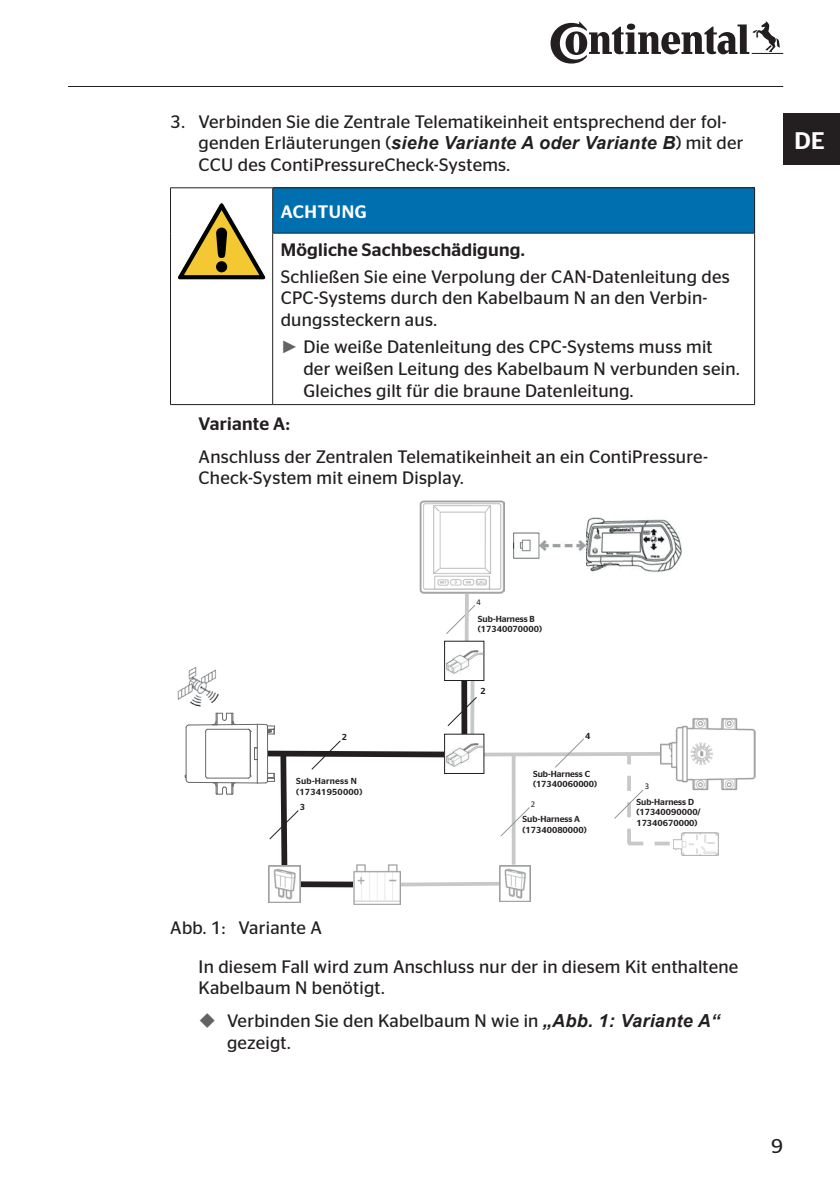
<style>
.page{position:relative;width:840px;height:1191px;background:#fff}
.page>*{position:absolute;margin:0;border:0;box-sizing:border-box;transform-origin:0 0}
.t1{font:500 24px "Continental Stag Sans";color:#fff}
.t2{font:20px "Continental Stag Sans";color:#231f20}
.WH_Folgen{font:18px/21.6px "Continental Stag Sans";letter-spacing:.015em;color:#231f20}
.Fließtext{font:18px/21.6px "Continental Stag Sans";letter-spacing:.015em;color:#231f20}
.WH_Quelle{font:500 18px "Continental Stag Sans";letter-spacing:.015em;color:#231f20}
.Fließtext_Fett{font:500 18px "Continental Stag Sans";letter-spacing:.015em;color:#231f20}
.WH_Hinweis{font:500 18px "Continental Stag Sans";letter-spacing:.035em;color:#fff}
.t3{font:500 8.8px/10.2px "Continental Stag Sans";letter-spacing:.005em;color:#231f20}
.t4{font:8.8px "Calibri";color:#231f20}
.s1{font-family:"Arial";font-weight:700;font-style:italic}
.s2{font-family:"Arial";color:#636366}
</style>
<div class="page">
<hr style="left:68px;top:86px;width:714px;height:1px;background:#231f20">
<svg style="left:550px;top:21px;width:232px;height:43px"></svg>
<div style="left:782px;top:113px;width:57px;height:51px;background:#231f20"></div>
<div style="left:272px;top:188px;width:482px;height:45px;background:#006faf"></div>
<hr style="left:170px;top:187px;width:102px;height:1px;background:#231f20">
<hr style="left:170px;top:188px;width:1px;height:45px;background:#231f20">
<hr style="left:170px;top:233px;width:1px;height:171px;background:#231f20">
<hr style="left:170px;top:404px;width:102px;height:1px;background:#231f20">
<hr style="left:272px;top:233px;width:1px;height:171px;background:#231f20">
<hr style="left:753px;top:233px;width:1px;height:171px;background:#231f20">
<hr style="left:272px;top:404px;width:482px;height:1px;background:#231f20">
<hr style="left:272px;top:187px;width:482px;height:1px;background:#231f20">
<hr style="left:272px;top:188px;width:1px;height:45px;background:#231f20">
<hr style="left:753px;top:188px;width:1px;height:45px;background:#231f20">
<hr style="left:272px;top:233px;width:482px;height:1px;background:#231f20">
<svg style="left:178px;top:202px;width:88px;height:78px"></svg>
<svg style="left:470px;top:681px;width:4px;height:15px"></svg>
<svg style="left:400px;top:880px;width:99px;height:8px"></svg>
<div style="left:300px;top:881px;width:54px;height:6px;background:#231f20"></div>
<img style="left:354px;top:872px;width:46px;height:32px">
<img style="left:499px;top:872px;width:31px;height:30px">
<img style="left:681px;top:832px;width:37px;height:23px">
<img style="left:681px;top:718px;width:74px;height:73px">
<svg style="left:446px;top:604px;width:29px;height:30px"></svg>
<img style="left:268px;top:872px;width:32px;height:30px">
<div style="left:461px;top:680px;width:6px;height:63px;background:#231f20"></div>
<svg style="left:464px;top:593px;width:4px;height:48px"></svg>
<img style="left:585px;top:517px;width:97px;height:55px">
<img style="left:513px;top:532px;width:72px;height:27px">
<div style="left:444px;top:641px;width:40px;height:40px;border:1px solid #231f20"></div>
<img style="left:446px;top:650px;width:36px;height:23px">
<img style="left:419px;top:500px;width:85px;height:93px">
<img style="left:177px;top:667px;width:42px;height:40px">
<div style="left:216px;top:705px;width:10px;height:8px;background:#fff"></div>
<hr style="left:189px;top:782px;width:68px;height:1px;background:#66696a">
<hr style="left:189px;top:724px;width:68px;height:1px;background:#66696a">
<hr style="left:186px;top:728px;width:1px;height:51px;background:#66696a">
<svg style="left:185px;top:775px;width:4px;height:8px"></svg>
<hr style="left:208px;top:777px;width:40px;height:1px;background:#66696a">
<hr style="left:208px;top:729px;width:40px;height:1px;background:#66696a">
<hr style="left:205px;top:731px;width:1px;height:45px;background:#66696a">
<svg style="left:248px;top:696px;width:433px;height:176px"></svg>
<svg style="left:205px;top:775px;width:31px;height:20px"></svg>
<svg style="left:205px;top:713px;width:31px;height:18px"></svg>
<p class="WH_Folgen" style="left:198px;top:111px;width:546px;text-indent:-28px">3. Verbinden Sie die Zentrale Telematikeinheit entsprechend der fol&shy;genden Erläuterungen (<span class="s1">siehe Variante A oder Variante B</span>) mit der<br>CCU des ContiPressureCheck-Systems.</p>
<p class="WH_Hinweis" style="left:281px;top:201px;width:87px">ACHTUNG</p>
<p class="WH_Quelle" style="left:280px;top:239px;width:245px">Mögliche Sachbeschädigung.</p>
<p class="WH_Folgen" style="left:280px;top:266px;width:450px">Schließen Sie eine Verpolung der CAN-Datenleitung des<br>CPC-Systems durch den Kabelbaum N an den Verbin&shy;dungssteckern aus.</p>
<p class="WH_Folgen" style="left:303px;top:336px;width:437px;text-indent:-23px"><span class="s2">►</span> Die weiße Datenleitung des CPC-Systems muss mit der weißen Leitung des Kabelbaum N verbunden sein.<br>Gleiches gilt für die braune Datenleitung.</p>
<p class="Fließtext_Fett" style="left:198px;top:413px;width:93px">Variante A:</p>
<p class="Fließtext" style="left:198px;top:445px;width:510px">Anschluss der Zentralen Telematikeinheit an ein ContiPressure-<br>Check-System mit einem Display.</p>
<h1 class="t1" style="left:794px;top:126px;width:32px">DE</h1>
<p class="t4" style="left:476px;top:596px;width:6px">4</p>
<p class="t3" style="left:477px;top:613px;width:66px">Sub-Harness B (17340070000)</p>
<p class="t3" style="left:480px;top:685px;width:7px">2</p>
<p class="t3" style="left:342px;top:732px;width:7px">2</p>
<p class="t3" style="left:585px;top:730px;width:7px">4</p>
<p class="t3" style="left:296px;top:776px;width:67px">Sub-Harness N (17341950000)</p>
<p class="t3" style="left:532px;top:768px;width:66px">Sub-Harness C (17340060000)</p>
<p class="t4" style="left:644px;top:780px;width:6px">3</p>
<p class="t3" style="left:299px;top:802px;width:7px">3</p>
<p class="t4" style="left:530px;top:798px;width:6px">2</p>
<p class="t3" style="left:522px;top:814px;width:66px">Sub-Harness A (17340080000)</p>
<p class="t3" style="left:636px;top:796px;width:66px">Sub-Harness D (17340090000/<br>17340670000)</p>
<p class="WH_Folgen" style="left:170px;top:916px;width:153px">Abb. 1: Variante A</p>
<p class="Fließtext" style="left:198px;top:955px;width:541px">In diesem Fall wird zum Anschluss nur der in diesem Kit enthaltene<br>Kabelbaum N benötigt.</p>
<p class="WH_Folgen" style="left:227px;top:1009px;width:494px">Verbinden Sie den Kabelbaum N wie in <span class="s1">„Abb. 1: Variante A“ </span>gezeigt.</p>
<p class="t2" style="left:770px;top:1134px;width:13px">9</p>
</div>
